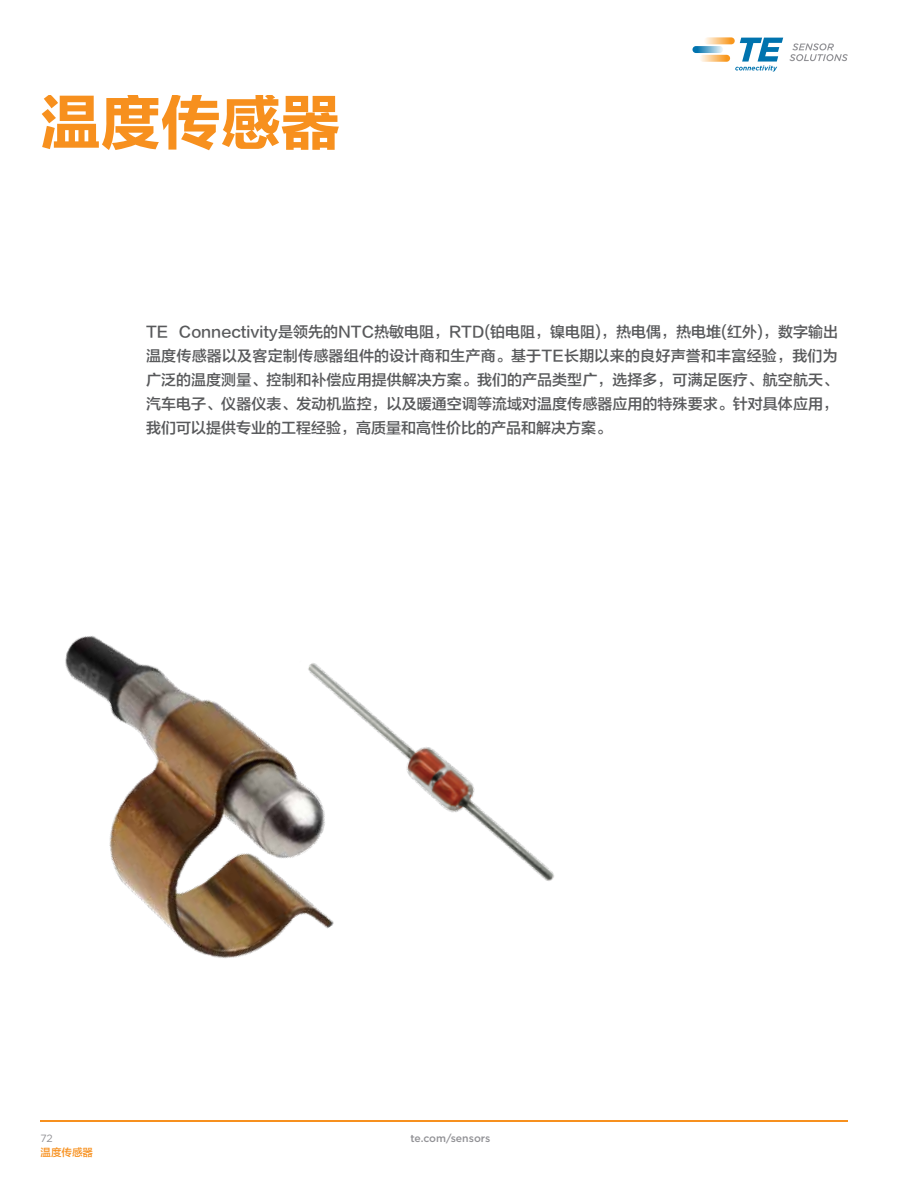
<style>
.page{position:relative;width:918px;height:1188px;background:#fff}
.page>*{position:absolute;margin:0;border:0;box-sizing:border-box;transform-origin:0 0}
.t1{font:60px "FZLTDHJW GB1 0";color:#f7901e}
.t2{font:15px/24px "FZLTZHJW GB1 0";color:#58595b;text-align:justify}
.t3{font:500 10.5px "Gotham";color:#919195}
.t4{font:10.5px "FZLTZHJW GB1 0";color:#f7901e}
.t5{font:10.5px "Gotham";color:#919195}
</style>
<div class="page">
<svg style="left:704px;top:37px;width:31px;height:7px"></svg>
<svg style="left:699px;top:55px;width:31px;height:7px"></svg>
<svg style="left:692px;top:46px;width:31px;height:7px"></svg>
<svg style="left:735px;top:38px;width:48px;height:34px"></svg>
<svg style="left:789px;top:43px;width:59px;height:18px"></svg>
<hr style="left:40px;top:1120px;width:808px;height:2px;background:#f7901e">
<img style="left:65px;top:635px;width:269px;height:323px">
<img style="left:300px;top:660px;width:254px;height:235px">
<h1 class="t1" style="left:40px;top:89px;width:301px">温度传感器</h1>
<p class="t2" style="left:146px;top:320px;width:694px">TE Connectivity是领先的NTC热敏电阻，RTD(铂电阻，镍电阻)，热电偶，热电堆(红外)，数字输出温度传感器以及客定制传感器组件的设计商和生产商。基于TE长期以来的良好声誉和丰富经验，我们为广泛的温度测量、控制和补偿应用提供解决方案。我们的产品类型广，选择多，可满足医疗、航空航天、汽车电子、仪器仪表、发动机监控，以及暖通空调等流域对温度传感器应用的特殊要求。针对具体应用，我们可以提供专业的工程经验，高质量和高性价比的产品和解决方案。</p>
<p class="t5" style="left:40px;top:1132px;width:14px">72</p>
<p class="t4" style="left:40px;top:1147px;width:54px">温度传感器</p>
<p class="t3" style="left:410px;top:1132px;width:82px">te.com/sensors</p>
</div>
